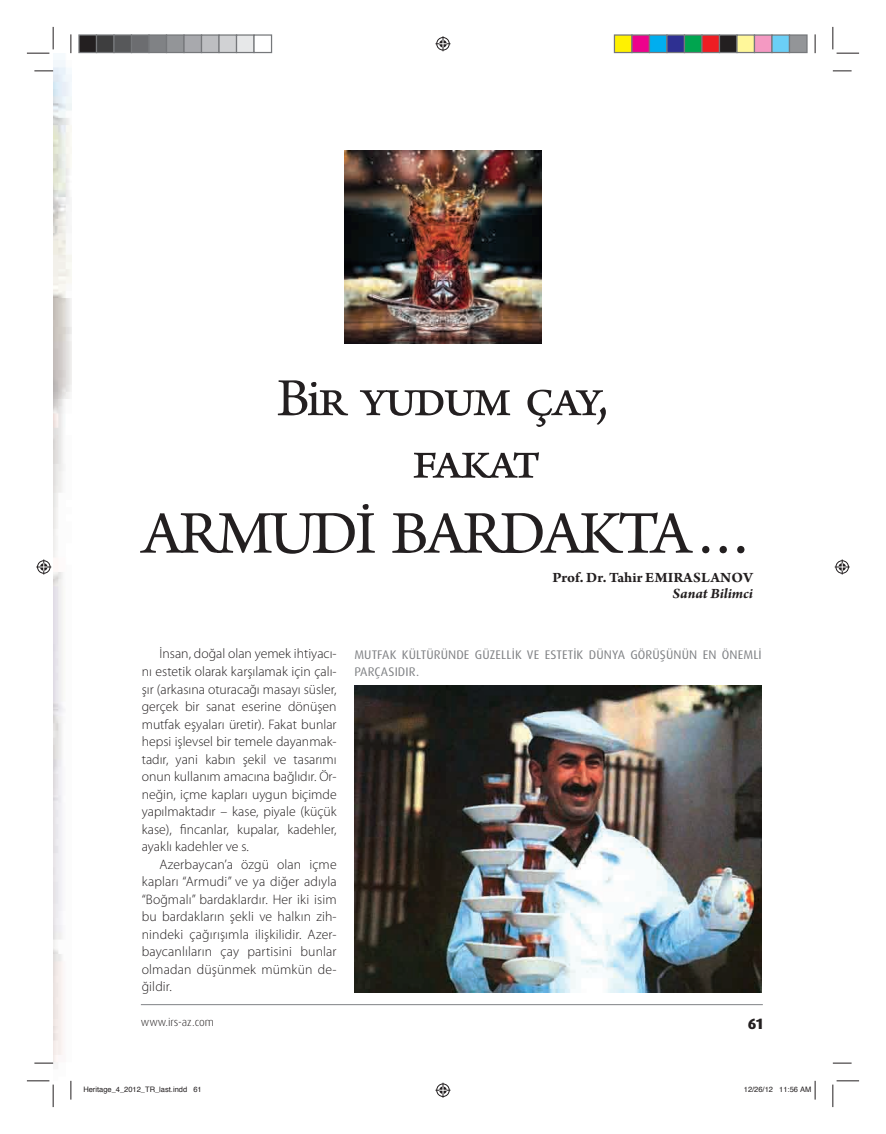
<style>
.page{position:relative;width:886px;height:1134px;background:#fff}
.page>*{position:absolute;margin:0;border:0;box-sizing:border-box;transform-origin:0 0}
.t1{font:63.75px "Arno Pro";letter-spacing:-.05em;color:#231f20}
.t2{font:56.25px/62.5px "Arno Pro";letter-spacing:-.055em;color:#231f20}
.t3{font:700 15px "Arno Pro";color:#231f20}
.t4{font:italic 700 15px "Arno Pro";letter-spacing:-.005em;color:#231f20}
.t5{font:800 15px "Dax Pro";color:#231f20}
.t6{font:300 13.75px/17.5px "Myriad Pro";letter-spacing:.01em;color:#231f20;text-align:justify}
.t7{font:12.5px/16.9px "Dax Pro";letter-spacing:.01em;color:#808285}
.t8{font:300 11.25px "Dax Pro";color:#231f20}
.t9{font:7.5px "Helvetica";color:#231f20}
</style>
<div class="page">
<hr style="left:141px;top:1004px;width:622px;height:1px;background:#808285">
<img style="left:53px;top:53px;width:18px;height:1028px">
<img style="left:354px;top:686px;width:408px;height:306px">
<img style="left:344px;top:150px;width:197px;height:194px">
<svg style="left:34px;top:70px;width:19px;height:2px"></svg>
<svg style="left:833px;top:70px;width:18px;height:2px"></svg>
<svg style="left:34px;top:1062px;width:19px;height:2px"></svg>
<svg style="left:833px;top:1062px;width:18px;height:2px"></svg>
<svg style="left:70px;top:34px;width:2px;height:19px"></svg>
<svg style="left:70px;top:1081px;width:2px;height:18px"></svg>
<svg style="left:814px;top:34px;width:2px;height:19px"></svg>
<svg style="left:27px;top:27px;width:27px;height:27px"></svg>
<svg style="left:27px;top:1080px;width:27px;height:27px"></svg>
<svg style="left:832px;top:27px;width:27px;height:27px"></svg>
<svg style="left:832px;top:1080px;width:27px;height:27px"></svg>
<svg style="left:435px;top:36px;width:15px;height:15px"></svg>
<svg style="left:435px;top:1083px;width:15px;height:15px"></svg>
<svg style="left:36px;top:559px;width:15px;height:15px"></svg>
<svg style="left:835px;top:559px;width:15px;height:15px"></svg>
<div style="left:79px;top:35px;width:17px;height:18px;background:#231f20"></div>
<div style="left:78px;top:34px;width:19px;height:19px;border:1px solid #76787b"></div>
<div style="left:96px;top:35px;width:18px;height:18px;background:#3e3e3f"></div>
<div style="left:96px;top:34px;width:19px;height:19px;border:1px solid #76787b"></div>
<div style="left:114px;top:35px;width:17px;height:18px;background:#57585a"></div>
<div style="left:113px;top:34px;width:19px;height:19px;border:1px solid #76787b"></div>
<div style="left:131px;top:35px;width:18px;height:18px;background:#6c6d70"></div>
<div style="left:131px;top:34px;width:19px;height:19px;border:1px solid #76787b"></div>
<div style="left:149px;top:35px;width:17px;height:18px;background:#808285"></div>
<div style="left:148px;top:34px;width:19px;height:19px;border:1px solid #76787b"></div>
<div style="left:166px;top:35px;width:18px;height:18px;background:#939598"></div>
<div style="left:166px;top:34px;width:19px;height:19px;border:1px solid #76787b"></div>
<div style="left:184px;top:35px;width:17px;height:18px;background:#a8a9ad"></div>
<div style="left:183px;top:34px;width:19px;height:19px;border:1px solid #76787b"></div>
<div style="left:201px;top:35px;width:18px;height:18px;background:#bdbec1"></div>
<div style="left:201px;top:34px;width:19px;height:19px;border:1px solid #76787b"></div>
<div style="left:219px;top:35px;width:17px;height:18px;background:#d1d2d4"></div>
<div style="left:218px;top:34px;width:19px;height:19px;border:1px solid #76787b"></div>
<div style="left:236px;top:35px;width:18px;height:18px;background:#e7e8e9"></div>
<div style="left:236px;top:34px;width:19px;height:19px;border:1px solid #76787b"></div>
<div style="left:253px;top:34px;width:19px;height:19px;border:1px solid #76787b"></div>
<div style="left:614px;top:35px;width:18px;height:18px;background:#fff101"></div>
<div style="left:614px;top:34px;width:18px;height:19px;border:1px solid #76787b"></div>
<div style="left:632px;top:35px;width:17px;height:18px;background:#ed028c"></div>
<div style="left:631px;top:34px;width:19px;height:19px;border:1px solid #76787b"></div>
<div style="left:649px;top:35px;width:18px;height:18px;background:#00aeef"></div>
<div style="left:649px;top:34px;width:18px;height:19px;border:1px solid #76787b"></div>
<div style="left:667px;top:35px;width:17px;height:18px;background:#2e3092"></div>
<div style="left:666px;top:34px;width:19px;height:19px;border:1px solid #76787b"></div>
<div style="left:684px;top:35px;width:18px;height:18px;background:#00a54f"></div>
<div style="left:684px;top:34px;width:18px;height:19px;border:1px solid #76787b"></div>
<div style="left:702px;top:35px;width:17px;height:18px;background:#ee1d23"></div>
<div style="left:701px;top:34px;width:19px;height:19px;border:1px solid #76787b"></div>
<div style="left:719px;top:35px;width:18px;height:18px;background:#231f20"></div>
<div style="left:719px;top:34px;width:18px;height:19px;border:1px solid #76787b"></div>
<div style="left:737px;top:35px;width:17px;height:18px;background:#fff79a"></div>
<div style="left:736px;top:34px;width:19px;height:19px;border:1px solid #76787b"></div>
<div style="left:754px;top:35px;width:18px;height:18px;background:#f499c2"></div>
<div style="left:754px;top:34px;width:18px;height:19px;border:1px solid #76787b"></div>
<div style="left:772px;top:35px;width:17px;height:18px;background:#6bcff6"></div>
<div style="left:771px;top:34px;width:19px;height:19px;border:1px solid #76787b"></div>
<div style="left:789px;top:35px;width:18px;height:18px;background:#939598"></div>
<div style="left:789px;top:34px;width:18px;height:19px;border:1px solid #76787b"></div>
<svg style="left:814px;top:1081px;width:2px;height:18px"></svg>
<h2 class="t2" style="left:412px;top:364px;width:198px;text-indent:-135px">Bir yudum çay, fakat</h2>
<h1 class="t1" style="left:142px;top:493px;width:616px">ARMUDİ BARDAKTA…</h1>
<p class="t3" style="left:552px;top:568px;width:202px">Prof. Dr. Tahir EMIRASLANOV</p>
<p class="t4" style="left:673px;top:584px;width:82px">Sanat Bilimci</p>
<p class="t6" style="left:142px;top:646px;width:196px;text-indent:18px">İnsan, doğal olan yemek ihtiyacı&shy;nı estetik olarak karşılamak için çalı&shy;şır (arkasına oturacağı masayı süsler, gerçek bir sanat eserine dönüşen mutfak eşyaları üretir). Fakat bunlar hepsi işlevsel bir temele dayanmak&shy;tadır, yani kabın şekil ve tasarımı onun kullanım amacına bağlıdır. Ö r&shy;neğin, içme kapları uygun biçimde yapılmaktadır – kase, piyale (küçük kase), fincanlar, kupalar, kadehler, ayaklı kadehler ve s.</p>
<p class="t6" style="left:142px;top:856px;width:196px;text-indent:18px">Azerbaycan’a özgü olan içme kapları “Armudi” ve ya diğer adıyla “Boğmalı” bardaklardır. Her iki isim bu bardakların şekli ve halkın zih&shy;nindeki çağırışımla ilişkilidir. Azer&shy;baycanlıların çay partisini bunlar olmadan düşünmek mümkün de&shy;ğildir.</p>
<p class="t7" style="left:354px;top:647px;width:409px">MUTFAK KÜLTÜRÜNDE GÜZELLİK VE ESTETİK DÜNYA GÖRÜŞÜNÜN EN ÖNEMLİ<br>PARÇASIDIR.</p>
<p class="t8" style="left:141px;top:1017px;width:75px">www.irs-az.com</p>
<p class="t5" style="left:748px;top:1017px;width:17px">61</p>
<p class="t9" style="left:83px;top:1086px;width:120px">Heritage_4_2012_TR_last.indd 61</p>
<p class="t9" style="left:744px;top:1086px;width:69px">12/26/12 11:56 AM</p>
</div>
